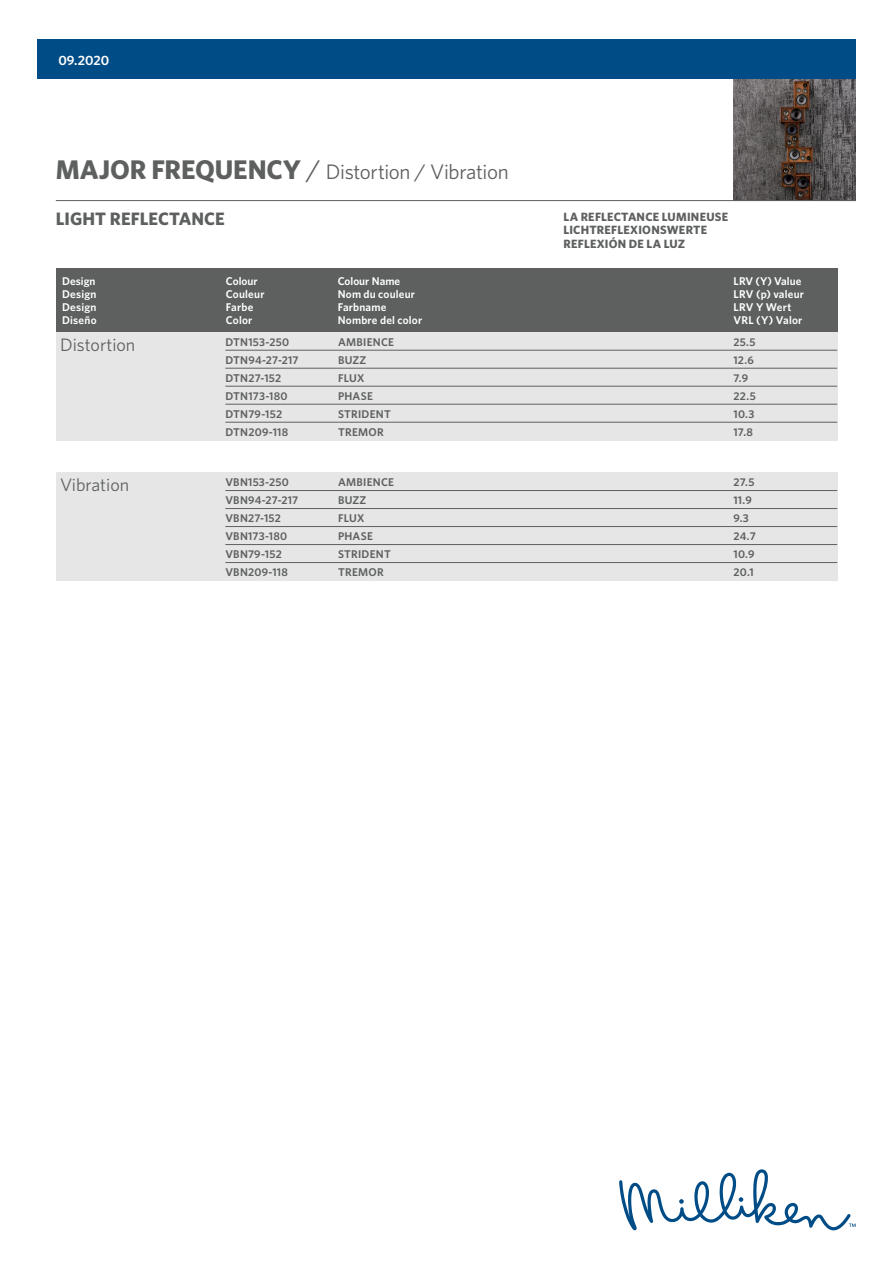
<style>
.page{position:relative;width:893px;height:1263px;background:#fff}
.page>*{position:absolute;margin:0;border:0;box-sizing:border-box;transform-origin:0 0}
.t1{font:21px "Whitney";letter-spacing:-.015em;color:#5e6060}
.t2{font:18px "Whitney";color:#5e6060}
.t3{font:700 18px "Whitney";color:#5e6060}
.t4{font:600 13.5px "Whitney";color:#fff}
.t5{font:700 12px/13.5px "Whitney";letter-spacing:.02em;color:#5e6060}
.t6{font:600 11.25px "Whitney";letter-spacing:.02em;color:#5e6060}
.t7{font:600 11.25px "Whitney";letter-spacing:.015em;color:#fff}
.s1{font-weight:700;font-size:27px}
.s2{font-size:27px}
</style>
<div class="page">
<svg style="left:619px;top:1169px;width:237px;height:62px"></svg>
<div style="left:0;top:332px;width:837px;height:109px;background:#e6e6e6"></div>
<hr style="left:225px;top:350px;width:612px;height:1px;background:#5e6060">
<hr style="left:225px;top:368px;width:612px;height:1px;background:#5e6060">
<hr style="left:225px;top:386px;width:612px;height:1px;background:#5e6060">
<hr style="left:225px;top:404px;width:612px;height:1px;background:#5e6060">
<hr style="left:225px;top:422px;width:612px;height:1px;background:#5e6060">
<div style="left:0;top:473px;width:837px;height:108px;background:#e6e6e6"></div>
<hr style="left:225px;top:490px;width:612px;height:1px;background:#5e6060">
<hr style="left:225px;top:508px;width:612px;height:1px;background:#5e6060">
<hr style="left:225px;top:526px;width:612px;height:1px;background:#5e6060">
<hr style="left:225px;top:544px;width:612px;height:1px;background:#5e6060">
<hr style="left:225px;top:562px;width:612px;height:1px;background:#5e6060">
<img style="left:734px;top:79px;width:122px;height:121px">
<hr style="left:56px;top:200px;width:800px;height:1px;background:#5e6060">
<div style="left:0;top:242px;width:56px;height:1021px;background:#fff"></div>
<div style="left:56px;top:268px;width:781px;height:64px;background:#5e6060"></div>
<div style="left:37px;top:39px;width:819px;height:40px;background:#004c86"></div>
<p class="t4" style="left:58px;top:51px;width:52px">09.2020</p>
<h1 class="t1" style="left:56px;top:158px;width:454px"><span class="s1">MAJOR FREQUENCY</span> <span class="s2">/</span> Distortion / Vibration</h1>
<h2 class="t3" style="left:56px;top:207px;width:170px">LIGHT REFLECTANCE</h2>
<p class="t5" style="left:563px;top:209px;width:166px">LA REFLECTANCE LUMINEUSE<br>LICHTREFLEXIONSWERTE<br>REFLEXIÓN DE LA LUZ</p>
<p class="t7" style="left:62px;top:274px;width:35px">Design</p>
<p class="t7" style="left:226px;top:274px;width:33px">Colour</p>
<p class="t7" style="left:338px;top:274px;width:64px">Colour Name</p>
<p class="t7" style="left:734px;top:274px;width:69px">LRV (Y) Value</p>
<p class="t7" style="left:62px;top:287px;width:36px">Design</p>
<p class="t7" style="left:226px;top:287px;width:40px">Couleur</p>
<p class="t7" style="left:338px;top:287px;width:79px">Nom du couleur</p>
<p class="t7" style="left:734px;top:287px;width:72px">LRV (p) valeur</p>
<p class="t7" style="left:62px;top:300px;width:36px">Design</p>
<p class="t7" style="left:226px;top:300px;width:29px">Farbe</p>
<p class="t7" style="left:338px;top:300px;width:50px">Farbname</p>
<p class="t7" style="left:734px;top:300px;width:59px">LRV Y Wert</p>
<p class="t7" style="left:62px;top:313px;width:36px">Diseño</p>
<p class="t7" style="left:226px;top:313px;width:28px">Color</p>
<p class="t7" style="left:338px;top:313px;width:86px">Nombre del color</p>
<p class="t7" style="left:734px;top:313px;width:70px">VRL (Y) Valor</p>
<h2 class="t2" style="left:60px;top:333px;width:77px">Distortion</h2>
<h2 class="t2" style="left:60px;top:473px;width:71px">Vibration</h2>
<p class="t6" style="left:225px;top:334px;width:65px">DTN153-250</p>
<p class="t6" style="left:338px;top:334px;width:58px">AMBIENCE</p>
<p class="t6" style="left:733px;top:334px;width:24px">25.5</p>
<p class="t6" style="left:225px;top:352px;width:75px">DTN94-27-217</p>
<p class="t6" style="left:338px;top:352px;width:30px">BUZZ</p>
<p class="t6" style="left:733px;top:352px;width:22px">12.6</p>
<p class="t6" style="left:225px;top:370px;width:57px">DTN27-152</p>
<p class="t6" style="left:338px;top:370px;width:28px">FLUX</p>
<p class="t6" style="left:733px;top:370px;width:16px">7.9</p>
<p class="t6" style="left:225px;top:388px;width:64px">DTN173-180</p>
<p class="t6" style="left:338px;top:388px;width:36px">PHASE</p>
<p class="t6" style="left:733px;top:388px;width:24px">22.5</p>
<p class="t6" style="left:225px;top:406px;width:58px">DTN79-152</p>
<p class="t6" style="left:338px;top:406px;width:54px">STRIDENT</p>
<p class="t6" style="left:733px;top:406px;width:22px">10.3</p>
<p class="t6" style="left:225px;top:424px;width:64px">DTN209-118</p>
<p class="t6" style="left:338px;top:424px;width:47px">TREMOR</p>
<p class="t6" style="left:733px;top:424px;width:21px">17.8</p>
<p class="t6" style="left:225px;top:474px;width:65px">VBN153-250</p>
<p class="t6" style="left:338px;top:474px;width:58px">AMBIENCE</p>
<p class="t6" style="left:733px;top:474px;width:22px">27.5</p>
<p class="t6" style="left:225px;top:492px;width:74px">VBN94-27-217</p>
<p class="t6" style="left:338px;top:492px;width:30px">BUZZ</p>
<p class="t6" style="left:733px;top:492px;width:20px">11.9</p>
<p class="t6" style="left:225px;top:510px;width:57px">VBN27-152</p>
<p class="t6" style="left:338px;top:510px;width:28px">FLUX</p>
<p class="t6" style="left:733px;top:510px;width:17px">9.3</p>
<p class="t6" style="left:225px;top:528px;width:63px">VBN173-180</p>
<p class="t6" style="left:338px;top:528px;width:36px">PHASE</p>
<p class="t6" style="left:733px;top:528px;width:24px">24.7</p>
<p class="t6" style="left:225px;top:546px;width:58px">VBN79-152</p>
<p class="t6" style="left:338px;top:546px;width:54px">STRIDENT</p>
<p class="t6" style="left:733px;top:546px;width:22px">10.9</p>
<p class="t6" style="left:225px;top:564px;width:64px">VBN209-118</p>
<p class="t6" style="left:338px;top:564px;width:47px">TREMOR</p>
<p class="t6" style="left:733px;top:564px;width:22px">20.1</p>
</div>
